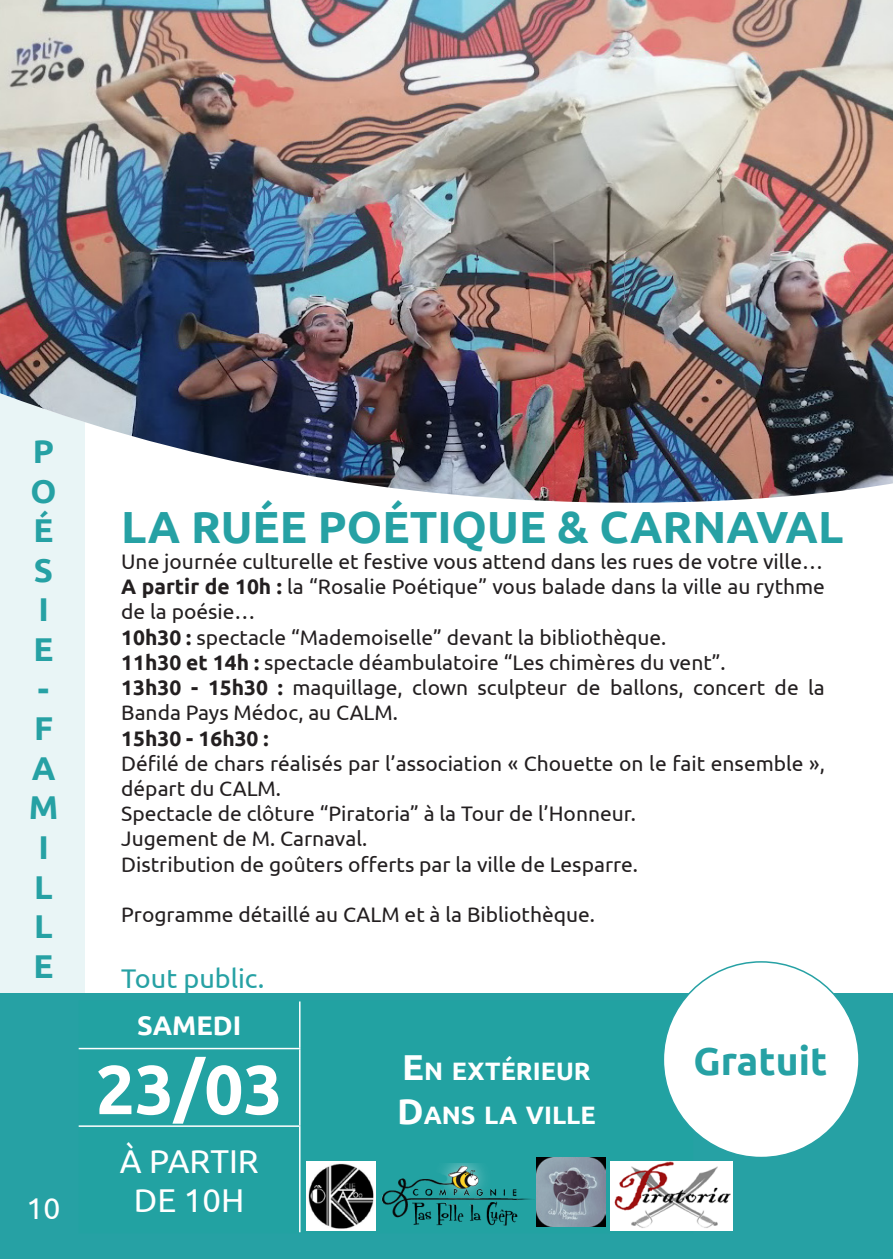
<style>
.page{position:relative;width:893px;height:1259px;background:#fff}
.page>*{position:absolute;margin:0;border:0;box-sizing:border-box;transform-origin:0 0}
.t1{font:700 69px "Ubuntu";color:#fff}
.t2{font:700 45px "Ubuntu";color:#26a1a4}
.t3{font:700 39px "Ubuntu";color:#26a1a4}
.t4{font:700 33px/39.6px "Ubuntu";color:#26a1a4;text-align:justify}
.t5{font:33px "Ubuntu";color:#fff}
.t6{font:30px "Ubuntu";color:#fff}
.t7{font:27px "Ubuntu";color:#26a1a4}
.t8{font:700 27px "Ubuntu";color:#fff}
.t9{font:700 25.2px "Ubuntu";color:#fff}
.t10{font:21px/25.2px "Ubuntu";color:#231f20}
.t11{font:700 21px "Ubuntu";color:#231f20}
.s1{font-weight:700}
.s2{font-size:36px}
</style>
<div class="page">
<div style="left:0;top:170px;width:85px;height:960px;background:#e9f5f6"></div>
<div style="left:0;top:994px;width:893px;height:265px;background:#26a1a4"></div>
<svg style="left:79px;top:1049px;width:614px;height:184px"></svg>
<hr style="left:79px;top:1047px;width:222px;height:2px;background:#fff">
<hr style="left:79px;top:1125px;width:222px;height:2px;background:#fff">
<hr style="left:299px;top:1001px;width:2px;height:46px;background:#fff">
<hr style="left:299px;top:1049px;width:2px;height:76px;background:#fff">
<hr style="left:299px;top:1127px;width:2px;height:105px;background:#fff">
<div style="left:663px;top:962px;width:196px;height:195px;background:#fff;border-radius:50%"></div>
<img style="left:0;top:0;width:892px;height:503px">
<svg style="left:892px;top:0;width:1px;height:484px"></svg>
<img style="left:536px;top:1157px;width:69px;height:69px">
<img style="left:381px;top:1164px;width:153px;height:68px">
<img style="left:610px;top:1161px;width:123px;height:69px">
<img style="left:307px;top:1161px;width:69px;height:69px">
<p class="t4" style="left:31px;top:431px;width:28px">P O É</p>
<p class="t4" style="left:34px;top:550px;width:21px;text-align:left">S<br>I<br>E</p>
<p class="t4" style="left:38px;top:668px;width:13px">-</p>
<p class="t4" style="left:34px;top:708px;width:20px">F</p>
<p class="t4" style="left:32px;top:748px;width:25px">A</p>
<p class="t4" style="left:29px;top:787px;width:31px">M</p>
<p class="t4" style="left:38px;top:827px;width:12px">I</p>
<p class="t4" style="left:34px;top:866px;width:20px">L</p>
<p class="t4" style="left:34px;top:906px;width:20px">L</p>
<p class="t4" style="left:34px;top:946px;width:21px">E</p>
<p class="t6" style="left:27px;top:1190px;width:35px">10</p>
<p class="t2" style="left:121px;top:500px;width:724px">LA RUÉE POÉTIQUE &amp; CARNAVAL</p>
<p class="t10" style="left:121px;top:548px;width:703px">Une journée culturelle et festive vous attend dans les rues de votre ville…</p>
<p class="t10" style="left:121px;top:573px;width:705px"><span class="s1">A partir de 10h :</span> la “Rosalie Poétique” vous balade dans la ville au rythme de la poésie…</p>
<p class="t10" style="left:121px;top:624px;width:547px"><span class="s1">10h30 :</span> spectacle “Mademoiselle” devant la bibliothèque.</p>
<p class="t10" style="left:121px;top:649px;width:606px"><span class="s1">11h30 et 14h :</span> spectacle déambulatoire “Les chimères du vent”.</p>
<p class="t10" style="left:121px;top:674px;width:705px"><span class="s1">13h30 - 15h30 :</span> maquillage, clown sculpteur de ballons, concert de la<br>Banda Pays Médoc, au CALM.</p>
<p class="t11" style="left:121px;top:725px;width:149px">15h30 - 16h30 :</p>
<p class="t10" style="left:121px;top:750px;width:705px">Défilé de chars réalisés par l’association « Chouette on le fait ensemble », départ du CALM.</p>
<p class="t10" style="left:121px;top:800px;width:516px">Spectacle de clôture “Piratoria” à la Tour de l’Honneur.</p>
<p class="t10" style="left:121px;top:825px;width:248px">Jugement de M. Carnaval.</p>
<p class="t10" style="left:121px;top:851px;width:518px">Distribution de goûters offerts par la ville de Lesparre.</p>
<p class="t10" style="left:121px;top:901px;width:475px">Programme détaillé au CALM et à la Bibliothèque.</p>
<p class="t7" style="left:121px;top:962px;width:145px">Tout public.</p>
<p class="t8" style="left:137px;top:1009px;width:106px">SAMEDI</p>
<p class="t1" style="left:96px;top:1047px;width:188px">23/03</p>
<p class="t5" style="left:120px;top:1141px;width:140px">À PARTIR</p>
<p class="t5" style="left:134px;top:1180px;width:112px">DE 10H</p>
<p class="t9" style="left:402px;top:1056px;width:190px"><span class="s2">E</span>N EXTÉRIEUR</p>
<p class="t9" style="left:397px;top:1099px;width:200px"><span class="s2">D</span>ANS LA VILLE</p>
<p class="t3" style="left:693px;top:1037px;width:135px">Gratuit</p>
</div>
